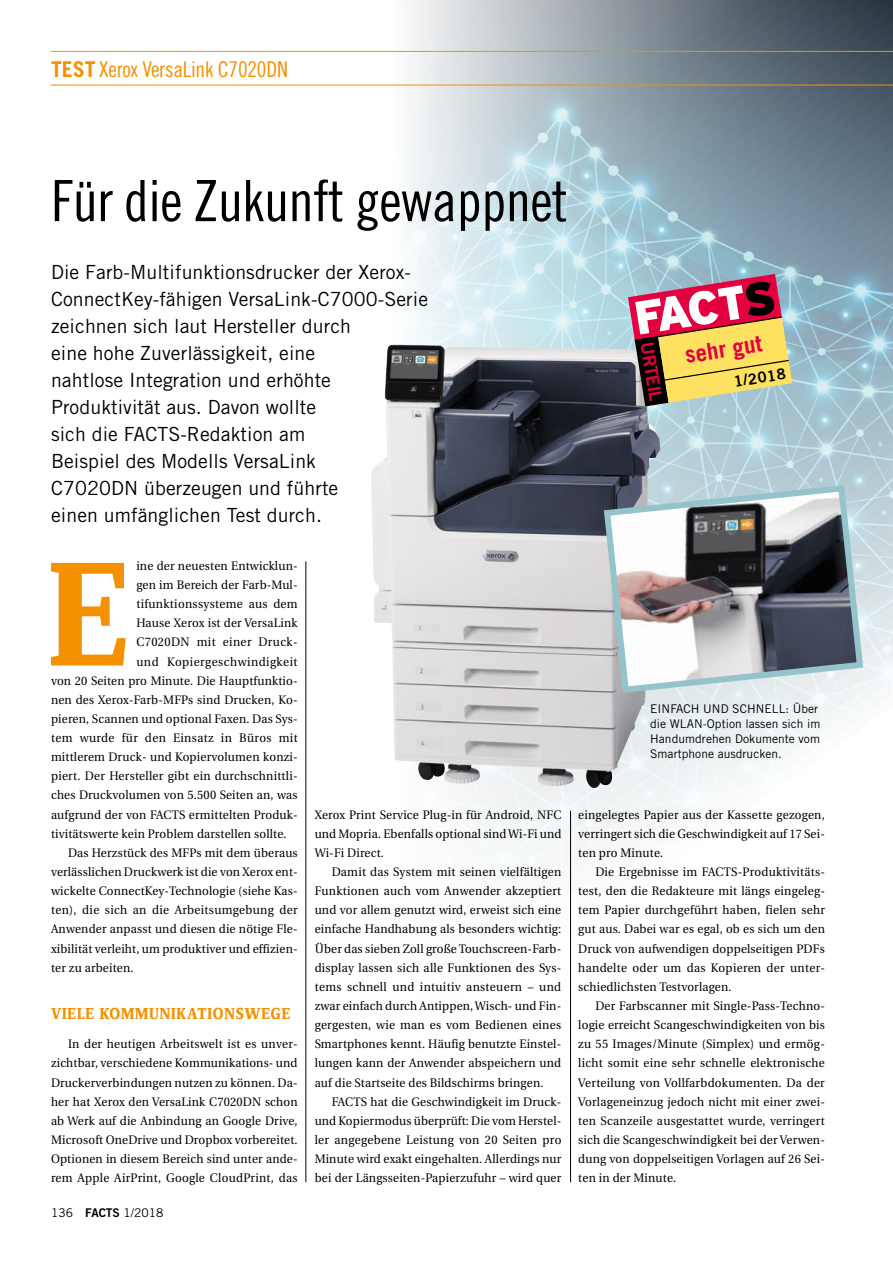
<style>
.page{position:relative;width:893px;height:1263px;background:#fff}
.page>*{position:absolute;margin:0;border:0;box-sizing:border-box;transform-origin:0 0}
.t1{font:700 153.9px "Zine Serif Dis";color:#f39100}
.t2{font:57px "Trade Gothic Cond Eighteen";letter-spacing:-.01em;color:#000}
.t3{font:700 23.25px "Trade Gothic";color:#e4003f}
.t4{font:21.75px "Trade Gothic Cond Eighteen";letter-spacing:-.01em;color:#f39100}
.t5{font:19.5px/27px "Trade Gothic";letter-spacing:.005em;color:#000}
.t6{font:17.85px "Trade Gothic Bold Two";color:#e4003f}
.t7{font:700 16.5px "Zine Serif Dis";letter-spacing:.05em;color:#f39100}
.t8{font:15px "Trade Gothic Bold Two";color:#000}
.t9{font:12.3px/19.2px "Utopia";letter-spacing:.015em;color:#000;text-align:justify;scale:.95 1}
.t10{font:12.3px "Utopia";letter-spacing:.035em;color:#000;scale:.95 1}
.t11{font:12.3px "Utopia";letter-spacing:.04em;color:#000;scale:.95 1}
.t12{font:12px/15px "Trade Gothic";letter-spacing:.005em;color:#000}
.s1{font-family:"Trade Gothic";font-weight:700}
.s2{font-family:"Trade Gothic Bold Two"}
</style>
<div class="page">
<img style="left:51px;top:0;width:842px;height:1183px">
<hr style="left:570px;top:811px;width:1px;height:371px;background:#000">
<img style="left:371px;top:345px;width:109px;height:439px">
<svg style="left:601px;top:482px;width:265px;height:214px"></svg>
<svg style="left:628px;top:274px;width:164px;height:132px;background:#c59a78"></svg>
<hr style="left:51px;top:51px;width:842px;height:1px;background:#f39100">
<hr style="left:51px;top:85px;width:842px;height:1px;background:#f39100">
<hr style="left:305px;top:561px;width:1px;height:621px;background:#000">
<h3 class="t4" style="left:51px;top:56px;width:238px"><span class="s1">TEST</span> Xerox VersaLink C7020DN</h3>
<h2 class="t2" style="left:51px;top:167px;width:518px">Für die Zukunft gewappnet</h2>
<p class="t5" style="left:51px;top:258px;width:379px">Die Farb-Multifunktionsdrucker der Xerox-ConnectKey-fähigen VersaLink-C7000-Serie zeichnen sich laut Hersteller durch<br>eine hohe Zuverlässigkeit, eine<br>nahtlose Integration und erhöhte Produktivität aus. Davon wollte<br>sich die FACTS-Redaktion am<br>Beispiel des Modells VersaLink<br>C7020DN überzeugen und führte<br>einen umfänglichen Test durch.</p>
<h1 class="t1" style="left:49px;top:535px;width:81px">E</h1>
<p class="t9" style="left:136px;top:556px;width:171px">ine der neuesten Entwicklun-</p>
<p class="t9" style="left:136px;top:575px;width:171px">gen im Bereich der Farb-Mul-</p>
<p class="t9" style="left:136px;top:594px;width:171px">tifunktionssysteme aus dem</p>
<p class="t9" style="left:136px;top:614px;width:171px">Hause Xerox ist der VersaLink</p>
<p class="t10" style="left:136px;top:635px;width:171px">C7020DN mit einer Druck-</p>
<p class="t11" style="left:136px;top:655px;width:171px">und Kopiergeschwindigkeit</p>
<p class="t9" style="left:51px;top:671px;width:261px">von 20 Seiten pro Minute. Die Hauptfunktio-</p>
<p class="t9" style="left:51px;top:690px;width:261px">nen des Xerox-Farb-MFPs sind Drucken, Ko-</p>
<p class="t9" style="left:51px;top:709px;width:261px">pieren, Scannen und optional Faxen. Das Sys-</p>
<p class="t10" style="left:51px;top:731px;width:261px">tem wurde für den Einsatz in Büros mit</p>
<p class="t9" style="left:51px;top:748px;width:261px">mittlerem Druck- und Kopiervolumen konzi-</p>
<p class="t9" style="left:51px;top:767px;width:261px">piert. Der Hersteller gibt ein durchschnittli-</p>
<p class="t9" style="left:51px;top:786px;width:261px">ches Druckvolumen von 5.500 Seiten an, was</p>
<p class="t9" style="left:51px;top:805px;width:261px">aufgrund der von FACTS ermittelten Produk-</p>
<p class="t9" style="left:51px;top:824px;width:249px">tivitätswerte kein Problem darstellen sollte.</p>
<p class="t9" style="left:68px;top:843px;width:243px">Das Herzstück des MFPs mit dem überaus</p>
<p class="t9" style="left:51px;top:862px;width:261px">verlässlichen Druckwerk ist die von Xerox ent-</p>
<p class="t9" style="left:51px;top:882px;width:261px">wickelte ConnectKey-Technologie (siehe Kas-</p>
<p class="t9" style="left:51px;top:901px;width:261px">ten), die sich an die Arbeitsumgebung der</p>
<p class="t9" style="left:51px;top:920px;width:261px">Anwender anpasst und diesen die nötige Fle-</p>
<p class="t9" style="left:51px;top:939px;width:261px">xibilität verleiht, um produktiver und effizien-</p>
<p class="t9" style="left:51px;top:958px;width:88px">ter zu arbeiten.</p>
<h3 class="t7" style="left:51px;top:1005px;width:241px">VIELE KOMMUNIKATIONSWEGE</h3>
<p class="t9" style="left:51px;top:1035px;width:261px;text-indent:17px">In der heutigen Arbeitswelt ist es unver&shy;zichtbar, verschiedene Kommunikations- und Druckerverbindungen nutzen zu können. Da&shy;her hat Xerox den VersaLink C7020DN schon ab Werk auf die Anbindung an Google Drive, Microsoft OneDrive und Dropbox vorbereitet.<br>Optionen in diesem Bereich sind unter ande&shy;rem Apple AirPrint, Google CloudPrint, das</p>
<p class="t9" style="left:315px;top:805px;width:261px">Xerox Print Service Plug-in für Android, NFC und Mopria. Ebenfalls optional sind Wi-Fi und Wi-Fi Direct.</p>
<p class="t9" style="left:315px;top:862px;width:261px;text-indent:17px">Damit das System mit seinen vielfältigen Funktionen auch vom Anwender akzeptiert und vor allem genutzt wird, erweist sich eine einfache Handhabung als besonders wichtig:<br>Über das sieben Zoll große Touchscreen-Farb&shy;display lassen sich alle Funktionen des Sys&shy;tems schnell und intuitiv ansteuern – und zwar einfach durch Antippen, Wisch- und Fin&shy;gergesten, wie man es vom Bedienen eines Smartphones kennt. Häufig benutzte Einstel&shy;lungen kann der Anwender abspeichern und auf die Startseite des Bildschirms bringen.</p>
<p class="t9" style="left:315px;top:1092px;width:261px;text-indent:17px">FACTS hat die Geschwindigkeit im Druck&shy;und Kopiermodus überprüft: Die vom Herstel&shy;ler angegebene Leistung von 20 Seiten pro Minute wird exakt eingehalten. Allerdings nur bei der Längsseiten-Papierzufuhr – wird quer</p>
<p class="t12" style="left:51px;top:1205px;width:114px">136 <span class="s2">FACTS</span> 1/2018</p>
<h3 class="t6" style="left:658px;top:340px;width:61px;rotate:81deg">URTEIL</h3>
<h3 class="t3" style="left:683px;top:341px;width:79px;rotate:-9deg">sehr gut</h3>
<p class="t8" style="left:732px;top:372px;width:54px;rotate:-9deg">1/2018</p>
<p class="t12" style="left:650px;top:701px;width:172px">EINFACH UND SCHNELL: Über die WLAN-Option lassen sich im<br>Handumdrehen Dokumente vom<br>Smartphone ausdrucken.</p>
<p class="t9" style="left:578px;top:805px;width:261px">eingelegtes Papier aus der Kassette gezogen, verringert sich die Geschwindigkeit auf 17 Sei&shy;ten pro Minute.</p>
<p class="t9" style="left:578px;top:862px;width:261px;text-indent:17px">Die Ergebnisse im FACTS-Produktivitäts&shy;test, den die Redakteure mit längs eingeleg&shy;tem Papier durchgeführt haben, fielen sehr gut aus. Dabei war es egal, ob es sich um den Druck von aufwendigen doppelseitigen PDFs handelte oder um das Kopieren der unter&shy;schiedlichsten Testvorlagen.</p>
<p class="t9" style="left:578px;top:996px;width:261px;text-indent:17px">Der Farbscanner mit Single-Pass-Techno&shy;logie erreicht Scangeschwindigkeiten von bis zu 55 Images/Minute (Simplex) und ermög&shy;licht somit eine sehr schnelle elektronische Verteilung von Vollfarbdokumenten. Da der Vorlageneinzug jedoch nicht mit einer zwei&shy;ten Scanzeile ausgestattet wurde, verringert sich die Scangeschwindigkeit bei der Verwen&shy;dung von doppelseitigen Vorlagen auf 26 Sei&shy;ten in der Minute.</p>
</div>
